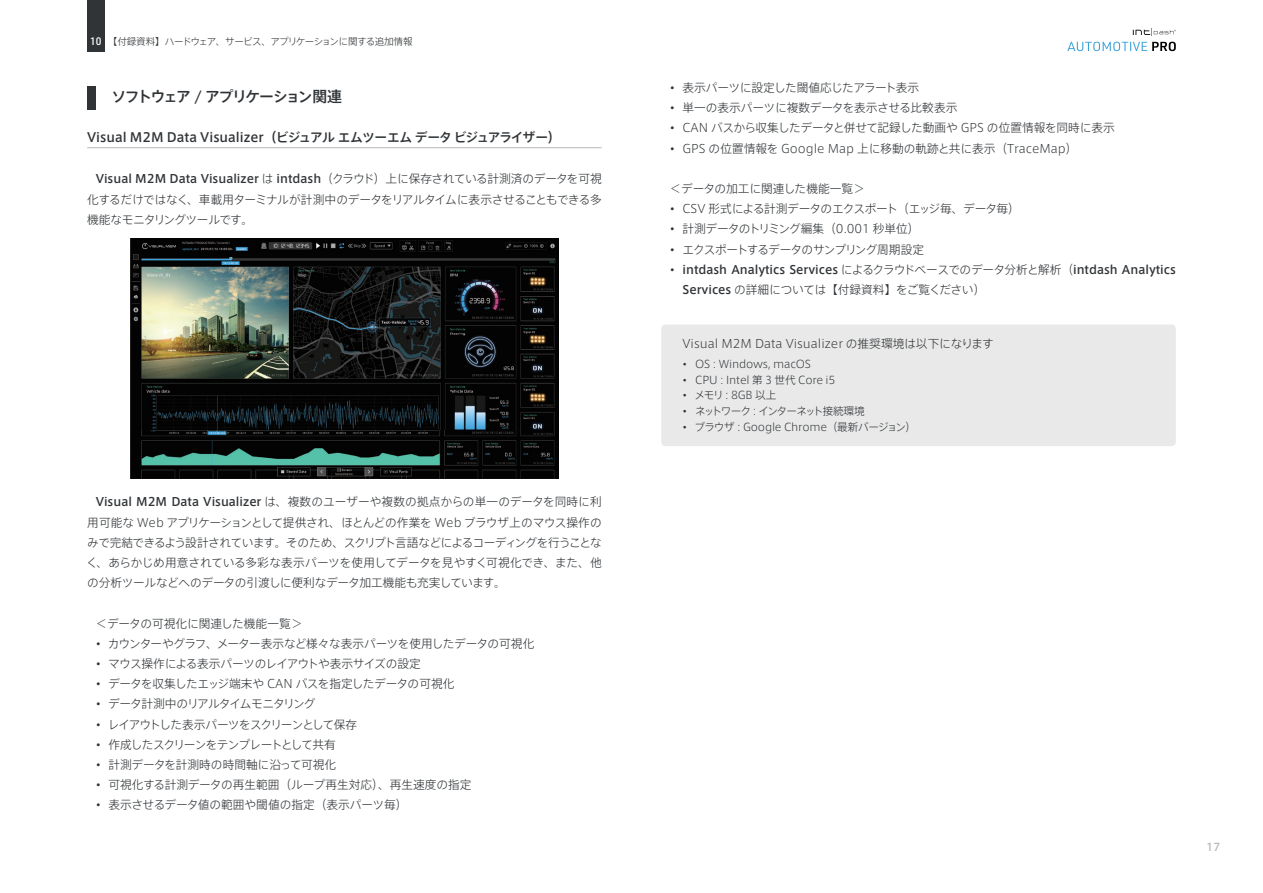
<style>
.page{position:relative;width:1263px;height:893px;background:#fff}
.page>*{position:absolute;margin:0;border:0;box-sizing:border-box;transform-origin:0 0}
.t1{font:500 14.85px "Axis Std";letter-spacing:-.105em;color:#303437}
.t2{font:500 12.75px "Axis Std";color:#303437}
.t3{font:300 11.7px/20.2px "Axis Std";letter-spacing:-.01em;color:#303437;text-align:justify}
.t4{font:500 11.7px/20.2px "Axis Std";color:#303437}
.t5{font:300 11.7px "Axis Std";letter-spacing:-.045em;color:#303437}
.t6{font:300 11.7px "Axis Std";letter-spacing:-.075em;color:#303437}
.t7{font:300 11.7px "Axis Std";letter-spacing:-.04em;color:#303437}
.t8{font:300 11.7px "Axis Std";letter-spacing:-.065em;color:#303437}
.t9{font:300 11.7px "Axis Std";letter-spacing:-.03em;color:#303437}
.t10{font:300 11.7px "Axis Std";letter-spacing:-.055em;color:#303437}
.t11{font:300 10.65px "Axis Std";letter-spacing:-.02em;color:#303437}
.t12{font:300 10.65px "Axis Std";letter-spacing:-.1em;color:#303437}
.t13{font:500 10.65px "Axis Std";color:#bbb7b7}
.t14{font:300 9.6px "Axis Std";letter-spacing:-.06em;color:#303437}
.s1{font-family:"URWDIN";font-weight:500;font-size:10.65px;color:#fff}
.s2{font-weight:500}
.s3{font-weight:300}
</style>
<div class="page">
<div style="left:87px;top:0;width:17px;height:51px;background:#303437"></div>
<svg style="left:1133px;top:28px;width:43px;height:8px"></svg>
<svg style="left:1067px;top:42px;width:109px;height:9px"></svg>
<div style="left:87px;top:86px;width:9px;height:23px;background:#303437"></div>
<hr style="left:87px;top:147px;width:515px;height:1px;background:#bbb7b7">
<img style="left:131px;top:238px;width:427px;height:241px">
<div style="left:661px;top:324px;width:515px;height:122px;background:#e9e9e9;border-radius:4px"></div>
<p class="t14" style="left:90px;top:34px;width:324px"><span class="s1">10</span> 【付録資料】ハードウェア、サービス、アプリケーションに関する追加情報</p>
<p class="t1" style="left:111px;top:86px;width:232px">ソフトウェア / アプリケーション関連</p>
<p class="t2" style="left:87px;top:127px;width:475px">Visual M2M Data Visualizer（ビジュアルエムツーエムデータビジュアライザー）</p>
<p class="t3" style="left:87px;top:168px;width:516px;text-indent:9px"><span class="s2">Visual M2M Data Visualizer</span> は <span class="s2">intdash</span>（クラウド）上に保存されている計測済のデータを可視化するだけではなく、車載用ターミナルが計測中のデータをリアルタイムに表示させることもできる多機能なモニタリングツールです。</p>
<p class="t3" style="left:86px;top:491px;width:517px;text-indent:9px"><span class="s2">Visual M2M Data Visualizer</span> は、複数のユーザーや複数の拠点からの単一のデータを同時に利用可能な Web アプリケーションとして提供され、ほとんどの作業を Web ブラウザ上のマウス操作のみで完結できるよう設計されています。そのため、スクリプト言語などによるコーディングを行うことなく、あらかじめ用意されている多彩な表示パーツを使用してデータを見やすく可視化でき、また、他の分析ツールなどへのデータの引渡しに便利なデータ加工機能も充実しています。</p>
<p class="t3" style="left:96px;top:612px;width:208px">＜データの可視化に関連した機能一覧＞</p>
<p class="t7" style="left:96px;top:635px;width:440px">• カウンターやグラフ、メーター表示など様々な表示パーツを使用したデータの可視化</p>
<p class="t5" style="left:96px;top:655px;width:327px">• マウス操作による表示パーツのレイアウトや表示サイズの設定</p>
<p class="t3" style="left:96px;top:673px;width:360px">• データを収集したエッジ端末や CAN バスを指定したデータの可視化</p>
<p class="t10" style="left:96px;top:695px;width:221px">• データ計測中のリアルタイムモニタリング</p>
<p class="t6" style="left:96px;top:716px;width:263px">• レイアウトした表示パーツをスクリーンとして保存</p>
<p class="t8" style="left:96px;top:736px;width:242px">• 作成したスクリーンをテンプレートとして共有</p>
<p class="t3" style="left:96px;top:754px;width:242px">• 計測データを計測時の時間軸に沿って可視化</p>
<p class="t3" style="left:96px;top:774px;width:377px">• 可視化する計測データの再生範囲（ループ再生対応）、再生速度の指定</p>
<p class="t3" style="left:96px;top:794px;width:313px">• 表示させるデータ値の範囲や閾値の指定（表示パーツ毎）</p>
<p class="t9" style="left:670px;top:79px;width:251px">• 表示パーツに設定した閾値応じたアラート表示</p>
<p class="t3" style="left:670px;top:97px;width:289px">• 単一の表示パーツに複数データを表示させる比較表示</p>
<p class="t3" style="left:670px;top:117px;width:447px">• CAN バスから収集したデータと併せて記録した動画や GPS の位置情報を同時に表示</p>
<p class="t3" style="left:670px;top:137px;width:409px">• GPS の位置情報を Google Map 上に移動の軌跡と共に表示（TraceMap）</p>
<p class="t3" style="left:670px;top:178px;width:197px">＜データの加工に関連した機能一覧＞</p>
<p class="t5" style="left:670px;top:200px;width:352px">• CSV 形式による計測データのエクスポート（エッジ毎、データ毎）</p>
<p class="t3" style="left:670px;top:218px;width:251px">• 計測データのトリミング編集（0.001 秒単位）</p>
<p class="t6" style="left:670px;top:241px;width:256px">• エクスポートするデータのサンプリング周期設定</p>
<p class="t4" style="left:682px;top:259px;width:495px;text-indent:-13px"><span class="s3">•</span> intdash Analytics Services <span class="s3">によるクラウドベースでのデータ分析と解析（</span>intdash Analytics<br>Services <span class="s3">の詳細については【付録資料】をご覧ください）</span></p>
<p class="t3" style="left:682px;top:333px;width:313px">Visual M2M Data Visualizer の推奨環境は以下になります</p>
<p class="t11" style="left:682px;top:356px;width:130px">• OS : Windows, macOS</p>
<p class="t11" style="left:682px;top:372px;width:154px">• CPU : Intel 第 3 世代 Core i5</p>
<p class="t11" style="left:682px;top:388px;width:95px">• メモリ : 8GB 以上</p>
<p class="t12" style="left:682px;top:404px;width:184px">• ネットワーク : インターネット接続環境</p>
<p class="t11" style="left:682px;top:419px;width:235px">• ブラウザ : Google Chrome（最新バージョン）</p>
<p class="t13" style="left:1206px;top:839px;width:16px">17</p>
</div>
